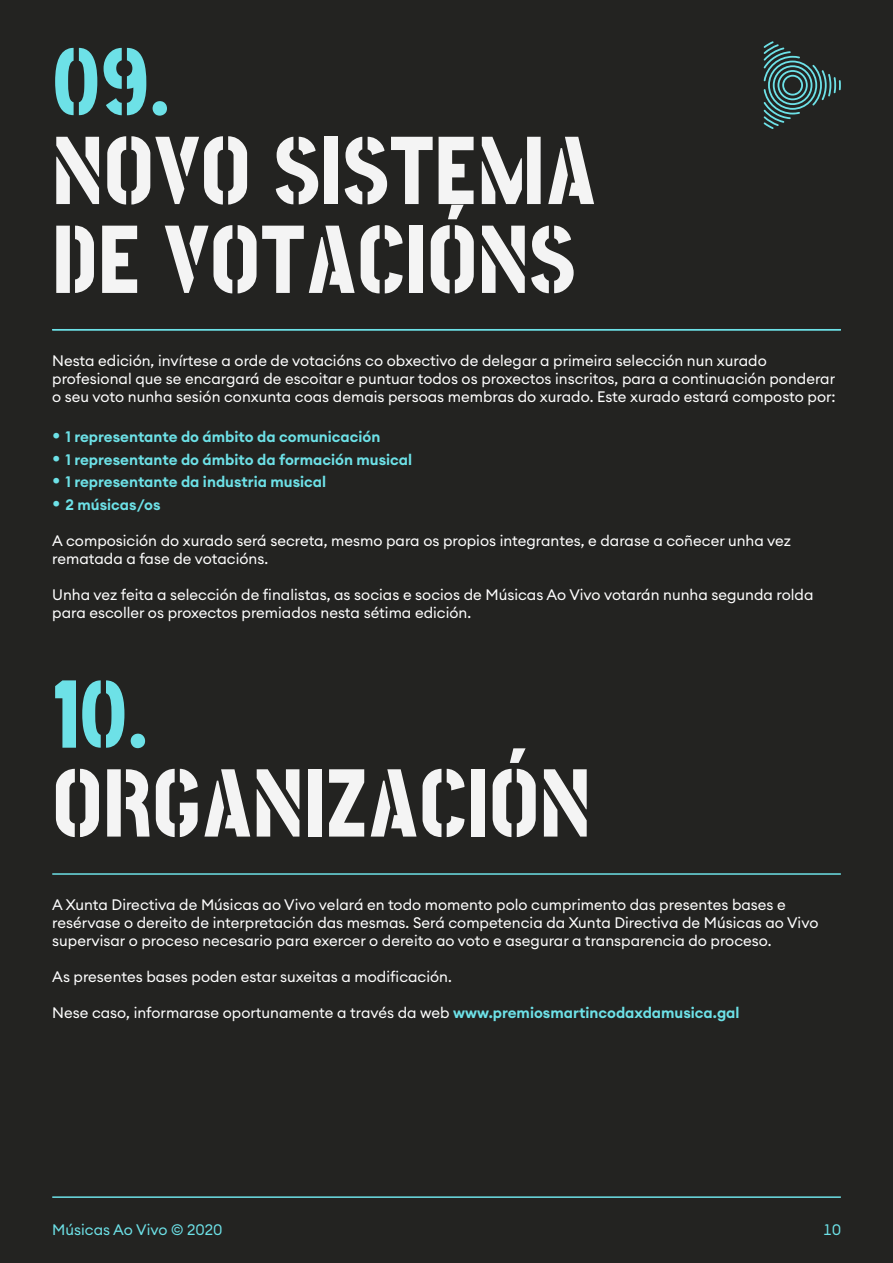
<style>
.page{position:relative;width:893px;height:1263px;background:#232321}
.page>*{position:absolute;margin:0;border:0;box-sizing:border-box;transform-origin:0 0}
.t1{font:800 98.4px/88.8px "Post No Bills Colombo";letter-spacing:.005em;color:#f4f4f4}
.t2{font:800 98.4px "Post No Bills Colombo";color:#6de1e7}
.t3{font:15px/18px "Euclid Circular A";color:#fff}
.t4{font:600 15px "Euclid Circular A";color:#6de1e7}
.t5{font:15px "Euclid Circular A";color:#6de1e7}
.s1{font-size:21px}
.s2{font-weight:600;color:#6de1e7}
</style>
<div class="page">
<svg style="left:764px;top:41px;width:77px;height:88px"></svg>
<hr style="left:52px;top:329px;width:789px;height:1px;background:#6de1e7">
<hr style="left:52px;top:873px;width:789px;height:2px;background:#6de1e7">
<hr style="left:52px;top:1196px;width:789px;height:2px;background:#6de1e7">
<h1 class="t2" style="left:52px;top:19px;width:119px">09.</h1>
<h1 class="t1" style="left:52px;top:123px;width:545px">NOVO SISTEMA<br>DE VOTACIÓNS</h1>
<p class="t3" style="left:52px;top:351px;width:785px">Nesta edición, invírtese a orde de votacións co obxectivo de delegar a primeira selección nun xurado profesional que se encargará de escoitar e puntuar todos os proxectos inscritos, para a continuación ponderar o seu voto nunha sesión conxunta coas demais persoas membras do xurado. Este xurado estará composto por:</p>
<p class="t4" style="left:52px;top:427px;width:330px"><span class="s1">•</span> 1 representante do ámbito da comunicación</p>
<p class="t4" style="left:52px;top:450px;width:361px"><span class="s1">•</span> 1 representante do ámbito da formación musical</p>
<p class="t4" style="left:52px;top:472px;width:275px"><span class="s1">•</span> 1 representante da industria musical</p>
<p class="t4" style="left:52px;top:495px;width:110px"><span class="s1">•</span> 2 músicas/os</p>
<p class="t3" style="left:52px;top:531px;width:740px">A composición do xurado será secreta, mesmo para os propios integrantes, e darase a coñecer unha vez rematada a fase de votacións.</p>
<p class="t3" style="left:52px;top:585px;width:763px">Unha vez feita a selección de finalistas, as socias e socios de Músicas Ao Vivo votarán nunha segunda rolda para escoller os proxectos premiados nesta sétima edición.</p>
<h1 class="t2" style="left:52px;top:651px;width:97px">10.</h1>
<h1 class="t1" style="left:52px;top:755px;width:540px">ORGANIZACIÓN</h1>
<p class="t3" style="left:52px;top:895px;width:768px">A Xunta Directiva de Músicas ao Vivo velará en todo momento polo cumprimento das presentes bases e resérvase o dereito de interpretación das mesmas. Será competencia da Xunta Directiva de Músicas ao Vivo supervisar o proceso necesario para exercer o dereito ao voto e asegurar a transparencia do proceso.</p>
<p class="t3" style="left:52px;top:967px;width:401px">As presentes bases poden estar suxeitas a modificación.</p>
<p class="t3" style="left:52px;top:1003px;width:689px">Nese caso, informarase oportunamente a través da web <span class="s2">www.premiosmartincodaxdamusica.gal</span></p>
<p class="t5" style="left:52px;top:1220px;width:172px">Músicas Ao Vivo © 2020</p>
<p class="t5" style="left:823px;top:1220px;width:19px">10</p>
</div>
